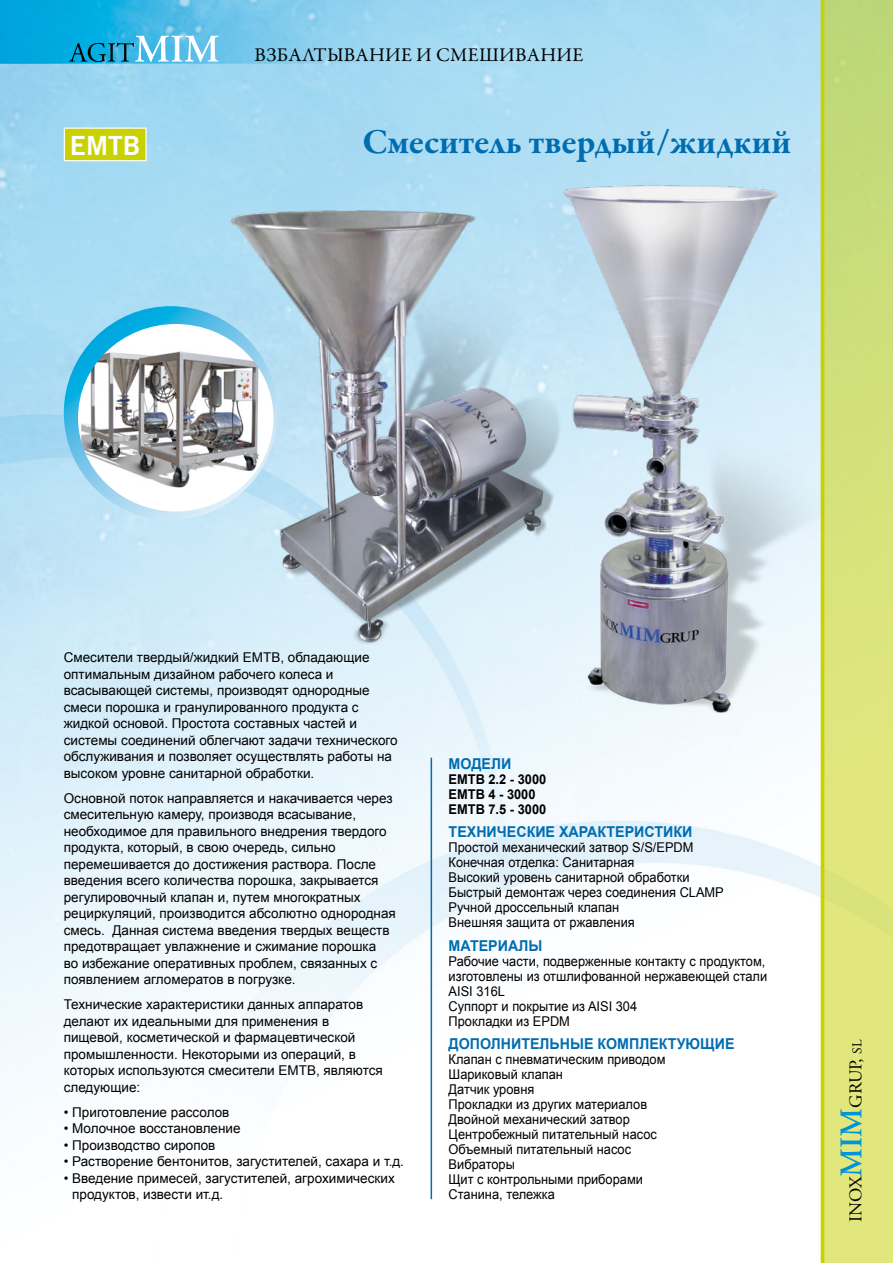
<style>
.page{position:relative;width:893px;height:1263px;background:#fff}
.page>*{position:absolute;margin:0;border:0;box-sizing:border-box;transform-origin:0 0}
.t1{font:700 36px "Garamond Premr Pro";color:#006db1}
.t2{font:26.4px "Trade Gothic Bold Two";color:#fff}
.t3{font:19.5px "Garamond Premr Pro";letter-spacing:.01em;color:#000}
.t4{font:18px "Adobe Garamond";color:#000}
.t5{font:700 15px "Arial";color:#006db1;scale:.95 1}
.t6{font:13.5px/16.5px "Arial";color:#000}
.t7{font:13.5px/15px "Arial";color:#000;scale:.95 1}
.t8{font:700 13.5px/15px "Arial";color:#000;scale:.95 1}
.s1{font-weight:600;font-size:31.5px;color:#0095d8}
.s2{font-size:13.5px}
</style>
<div class="page">
<img style="left:0;top:0;width:821px;height:1263px">
<div style="left:821px;top:0;width:72px;height:1263px;background:linear-gradient(to bottom,#c2d978,#ebeb7e)"></div>
<hr style="left:821px;top:0;width:3px;height:1263px;background:#c9d200">
<svg style="left:64px;top:306px;width:157px;height:214px"></svg>
<img style="left:221px;top:166px;width:600px;height:559px">
<div style="left:64px;top:128px;width:82px;height:33px;background:#c9d200"></div>
<div style="left:64px;top:128px;width:83px;height:33px;border:1px solid #fff"></div>
<hr style="left:431px;top:758px;width:1px;height:441px;background:#006db1">
<svg style="left:69px;top:36px;width:150px;height:26px"></svg>
<h2 class="t2" style="left:70px;top:129px;width:72px">EMTB</h2>
<h3 class="t3" style="left:255px;top:43px;width:330px">Взбалтывание и смешивание</h3>
<h1 class="t1" style="left:363px;top:119px;width:430px">Смеситель твердый/жидкий</h1>
<p class="t6" style="left:64px;top:649px;width:335px">Смесители твердый/жидкий EMTB, обладающие оптимальным дизайном рабочего колеса и всасывающей системы, производят однородные смеси порошка и гранулированного продукта с жидкой основой. Простота составных частей и системы соединений облегчают задачи технического обслуживания и позволяет осуществлять работы на высоком уровне санитарной обработки.</p>
<p class="t6" style="left:64px;top:790px;width:334px">Основной поток направляется и накачивается через смесительную камеру, производя всасывание, необходимое для правильного внедрения твердого продукта, который, в свою очередь, сильно перемешивается до достижения раствора. После введения всего количества порошка, закрывается регулировочный клапан и, путем многократных рециркуляций, производится абсолютно однородная смесь. Данная система введения твердых веществ предотвращает увлажнение и сжимание порошка<br>во избежание оперативных проблем, связанных с появлением агломератов в погрузке.</p>
<p class="t6" style="left:64px;top:996px;width:321px">Технические характеристики данных аппаратов делают их идеальными для применения в пищевой, косметической и фармацевтической промышленности. Некоторыми из операций, в которых используются смесители EMTB, являются следующие:</p>
<p class="t6" style="left:64px;top:1104px;width:167px">• Приготовление рассолов</p>
<p class="t6" style="left:64px;top:1120px;width:178px">• Молочное восстановление</p>
<p class="t6" style="left:64px;top:1137px;width:153px">• Производство сиропов</p>
<p class="t6" style="left:64px;top:1153px;width:342px">• Растворение бентонитов, загустителей, сахара и т.д.</p>
<p class="t6" style="left:72px;top:1170px;width:324px;text-indent:-9px">• Введение примесей, загустителей, агрохимических продуктов, извести ит.д.</p>
<p class="t5" style="left:449px;top:753px;width:67px">МОДЕЛИ</p>
<p class="t8" style="left:449px;top:772px;width:104px">EMTB 2.2 - 3000<br>EMTB 4 - 3000<br>EMTB 7.5 - 3000</p>
<p class="t5" style="left:449px;top:822px;width:258px">ТЕХНИЧЕСКИЕ ХАРАКТЕРИСТИКИ</p>
<p class="t7" style="left:449px;top:840px;width:291px">Простой механический затвор S/S/EPDM Конечная отделка: Санитарная<br>Высокий уровень санитарной обработки Быстрый демонтаж через соединения CLAMP Ручной дроссельный клапан<br>Внешняя защита от ржавления</p>
<p class="t5" style="left:449px;top:935px;width:100px">МАТЕРИАЛЫ</p>
<p class="t7" style="left:449px;top:953px;width:337px">Рабочие части, подверженные контакту с продуктом, изготовлены из отшлифованной нержавеющей стали<br>AISI 316L<br>Суппорт и покрытие из AISI 304<br>Прокладки из EPDM</p>
<p class="t5" style="left:449px;top:1034px;width:302px">ДОПОЛНИТЕЛЬНЫЕ КОМПЛЕКТУЮЩИЕ</p>
<p class="t7" style="left:449px;top:1052px;width:230px">Клапан с пневматическим приводом<br>Шариковый клапан<br>Датчик уровня<br>Прокладки из других материалов<br>Двойной механический затвор<br>Центробежный питательный насос<br>Объемный питательный насос<br>Вибраторы<br>Щит с контрольными приборами<br>Станина, тележка</p>
<h3 class="t4" style="left:846px;top:1222px;width:184px;rotate:-90deg">INOX<span class="s1">MIM</span>GRUP, <span class="s2">SL</span></h3>
</div>
